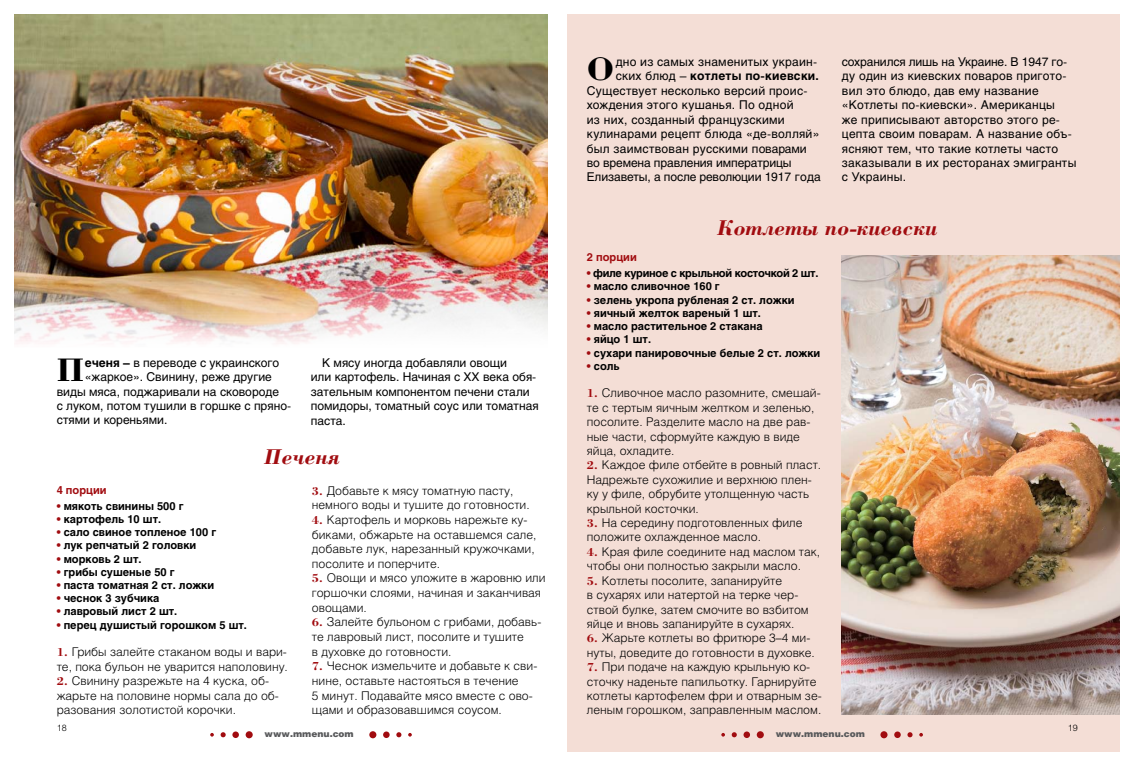
<style>
.page{position:relative;width:1134px;height:766px;background:#fff}
.page>*{position:absolute;margin:0;border:0;box-sizing:border-box;transform-origin:0 0}
.t1{font:700 33.6px "Borjomi C";color:#000;scale:1.05 1}
.t2{font:italic 700 22px "Borjomi C";color:#a10c10}
.t3{font:300 12px/14.4px "Helios";color:#000}
.t4{font:12px/14.4px "Helios";letter-spacing:.02em;color:#000}
.t5{font:12px/14.4px "Helios";color:#000}
.t6{font:12px "Helios";letter-spacing:-.01em;color:#000}
.t7{font:700 12px "Helios";color:#000}
.t8{font:700 11px "Helios";color:#000}
.t9{font:700 11px "Helios";color:#a10c10}
.t10{font:900 9px "Helios";color:#58595b}
.t11{font:300 9px "Helios";color:#000}
.s1{font-weight:700}
.s2{color:#a10c10}
.s3{font-family:"Borjomi C";font-weight:700;color:#a10c10}
.s4{font-weight:400}
</style>
<div class="page">
<div style="left:567px;top:14px;width:553px;height:737px;background:#f4ded6"></div>
<img style="left:14px;top:14px;width:533px;height:330px">
<img style="left:842px;top:255px;width:278px;height:459px">
<div style="left:246px;top:731px;width:7px;height:7px;background:#a10c10;border-radius:50%"></div>
<div style="left:232px;top:731px;width:7px;height:6px;background:#a10c10;border-radius:50%"></div>
<svg style="left:221px;top:732px;width:5px;height:5px"></svg>
<svg style="left:210px;top:733px;width:4px;height:3px"></svg>
<div style="left:369px;top:731px;width:7px;height:7px;background:#a10c10;border-radius:50%"></div>
<div style="left:383px;top:731px;width:7px;height:6px;background:#a10c10;border-radius:50%"></div>
<svg style="left:396px;top:732px;width:5px;height:5px"></svg>
<svg style="left:408px;top:733px;width:4px;height:3px"></svg>
<div style="left:757px;top:731px;width:7px;height:7px;background:#a10c10;border-radius:50%"></div>
<div style="left:743px;top:731px;width:7px;height:6px;background:#a10c10;border-radius:50%"></div>
<svg style="left:732px;top:732px;width:5px;height:5px"></svg>
<svg style="left:721px;top:733px;width:4px;height:3px"></svg>
<div style="left:880px;top:731px;width:7px;height:7px;background:#a10c10;border-radius:50%"></div>
<div style="left:894px;top:731px;width:7px;height:6px;background:#a10c10;border-radius:50%"></div>
<svg style="left:907px;top:732px;width:5px;height:5px"></svg>
<svg style="left:919px;top:733px;width:4px;height:3px"></svg>
<p class="t5" style="left:311px;top:355px;width:229px;text-indent:11px">К мясу иногда добавляли овощи<br>или картофель. Начиная с XX века обя&shy;зательным компонентом печени стали помидоры, томатный соус или томатная паста.</p>
<h2 class="t2" style="left:264px;top:443px;width:77px">Печеня</h2>
<h1 class="t1" style="left:57px;top:350px;width:25px">П</h1>
<p class="t5" style="left:85px;top:355px;width:196px"><span class="s1">еченя –</span> в переводе с украинского</p>
<p class="t5" style="left:85px;top:369px;width:189px">«жаркое». Свинину, реже другие</p>
<p class="t5" style="left:57px;top:384px;width:224px">виды мяса, поджаривали на сковороде</p>
<p class="t5" style="left:57px;top:398px;width:236px">с луком, потом тушили в горшке с пряно-</p>
<p class="t5" style="left:57px;top:413px;width:112px">стями и кореньями.</p>
<p class="t9" style="left:57px;top:483px;width:51px">4 порции</p>
<p class="t8" style="left:57px;top:499px;width:128px"><span class="s2">•</span> мякоть свинины 500 г</p>
<p class="t8" style="left:57px;top:512px;width:106px"><span class="s2">•</span> картофель 10 шт.</p>
<p class="t8" style="left:57px;top:525px;width:161px"><span class="s2">•</span> сало свиное топленое 100 г</p>
<p class="t8" style="left:57px;top:539px;width:141px"><span class="s2">•</span> лук репчатый 2 головки</p>
<p class="t8" style="left:57px;top:552px;width:86px"><span class="s2">•</span> морковь 2 шт.</p>
<p class="t8" style="left:57px;top:565px;width:119px"><span class="s2">•</span> грибы сушеные 50 г</p>
<p class="t8" style="left:57px;top:578px;width:159px"><span class="s2">•</span> паста томатная 2 ст. ложки</p>
<p class="t8" style="left:57px;top:591px;width:104px"><span class="s2">•</span> чеснок 3 зубчика</p>
<p class="t8" style="left:57px;top:605px;width:122px"><span class="s2">•</span> лавровый лист 2 шт.</p>
<p class="t8" style="left:57px;top:618px;width:192px"><span class="s2">•</span> перец душистый горошком 5 шт.</p>
<p class="t3" style="left:57px;top:644px;width:233px"><span class="s3">1.</span> Грибы залейте стаканом воды и вари&shy;те, пока бульон не уварится наполовину.</p>
<p class="t3" style="left:57px;top:673px;width:224px"><span class="s3">2.</span> Свинину разрежьте на 4 куска, об&shy;жарьте на половине нормы сала до об&shy;разования золотистой корочки.</p>
<p class="t3" style="left:312px;top:482px;width:219px"><span class="s3">3.</span> Добавьте к мясу томатную пасту, немного воды и тушите до готовности.</p>
<p class="t3" style="left:312px;top:512px;width:226px"><span class="s3">4.</span> Картофель и морковь нарежьте ку&shy;биками, обжарьте на оставшемся сале, добавьте лук, нарезанный кружочками, посолите и поперчите.</p>
<p class="t3" style="left:312px;top:570px;width:235px"><span class="s3">5.</span> Овощи и мясо уложите в жаровню или горшочки слоями, начиная и заканчивая овощами.</p>
<p class="t3" style="left:312px;top:614px;width:231px"><span class="s3">6.</span> Залейте бульоном с грибами, добавь&shy;те лавровый лист, посолите и тушите<br>в духовке до готовности.</p>
<p class="t3" style="left:312px;top:658px;width:227px"><span class="s3">7.</span> Чеснок измельчите и добавьте к сви&shy;нине, оставьте настояться в течение<br>5 минут. Подавайте мясо вместе с ово&shy;щами и образовавшимся соусом.</p>
<p class="t11" style="left:57px;top:722px;width:12px">18</p>
<p class="t10" style="left:265px;top:727px;width:91px">www.mmenu.com</p>
<h1 class="t1" style="left:587px;top:50px;width:24px">О</h1>
<p class="t4" style="left:616px;top:54px;width:203px">дно из самых знаменитых украин-</p>
<p class="t7" style="left:616px;top:69px;width:205px"><span class="s4">ских блюд –</span> котлеты по-киевски.</p>
<p class="t4" style="left:587px;top:83px;width:222px">Существует несколько версий проис-</p>
<p class="t4" style="left:587px;top:98px;width:208px">хождения этого кушанья. По одной</p>
<p class="t4" style="left:587px;top:112px;width:199px">из них, созданный французскими</p>
<p class="t4" style="left:587px;top:126px;width:234px">кулинарами рецепт блюда «де-волляй»</p>
<p class="t4" style="left:587px;top:141px;width:221px">был заимствован русскими поварами</p>
<p class="t6" style="left:587px;top:155px;width:206px">во времена правления императрицы</p>
<p class="t6" style="left:587px;top:170px;width:236px">Елизаветы, а после революции 1917 года</p>
<p class="t4" style="left:842px;top:54px;width:236px">сохранился лишь на Украине. В 1947 го&shy;ду один из киевских поваров пригото&shy;вил это блюдо, дав ему название «Котлеты по-киевски». Американцы<br>же приписывают авторство этого ре&shy;цепта своим поварам. А название объ&shy;ясняют тем, что такие котлеты часто заказывали в их ресторанах эмигранты с Украины.</p>
<h2 class="t2" style="left:717px;top:214px;width:222px">Котлеты по-киевски</h2>
<p class="t9" style="left:587px;top:251px;width:51px">2 порции</p>
<p class="t8" style="left:587px;top:267px;width:233px"><span class="s2">•</span> филе куриное с крыльной косточкой 2 шт.</p>
<p class="t8" style="left:587px;top:280px;width:134px"><span class="s2">•</span> масло сливочное 160 г</p>
<p class="t8" style="left:587px;top:293px;width:209px"><span class="s2">•</span> зелень укропа рубленая 2 ст. ложки</p>
<p class="t8" style="left:587px;top:306px;width:176px"><span class="s2">•</span> яичный желток вареный 1 шт.</p>
<p class="t8" style="left:587px;top:320px;width:177px"><span class="s2">•</span> масло растительное 2 стакана</p>
<p class="t8" style="left:587px;top:333px;width:66px"><span class="s2">•</span> яйцо 1 шт.</p>
<p class="t8" style="left:587px;top:346px;width:235px"><span class="s2">•</span> сухари панировочные белые 2 ст. ложки</p>
<p class="t8" style="left:587px;top:359px;width:34px"><span class="s2">•</span> соль</p>
<p class="t3" style="left:587px;top:385px;width:235px"><span class="s3">1.</span> Сливочное масло разомните, смешай&shy;те с тертым яичным желтком и зеленью, посолите. Разделите масло на две рав&shy;ные части, сформуйте каждую в виде яйца, охладите.</p>
<p class="t3" style="left:587px;top:457px;width:236px"><span class="s3">2.</span> Каждое филе отбейте в ровный пласт.<br>Надрежьте сухожилие и верхнюю плен&shy;ку у филе, обрубите утолщенную часть крыльной косточки.</p>
<p class="t3" style="left:587px;top:515px;width:217px"><span class="s3">3.</span> На середину подготовленных филе положите охлажденное масло.</p>
<p class="t3" style="left:587px;top:544px;width:235px"><span class="s3">4.</span> Края филе соедините над маслом так, чтобы они полностью закрыли масло.</p>
<p class="t3" style="left:587px;top:573px;width:223px"><span class="s3">5.</span> Котлеты посолите, запанируйте<br>в сухарях или натертой на терке чер&shy;ствой булке, затем смочите во взбитом яйце и вновь запанируйте в сухарях.</p>
<p class="t3" style="left:587px;top:630px;width:230px"><span class="s3">6.</span> Жарьте котлеты во фритюре 3–4 ми&shy;нуты, доведите до готовности в духовке.</p>
<p class="t3" style="left:587px;top:659px;width:236px"><span class="s3">7.</span> При подаче на каждую крыльную ко&shy;сточку наденьте папильотку. Гарнируйте котлеты картофелем фри и отварным зе&shy;леным горошком, заправленным маслом.</p>
<p class="t10" style="left:776px;top:727px;width:91px">www.mmenu.com</p>
<p class="t11" style="left:1068px;top:722px;width:12px">19</p>
</div>
